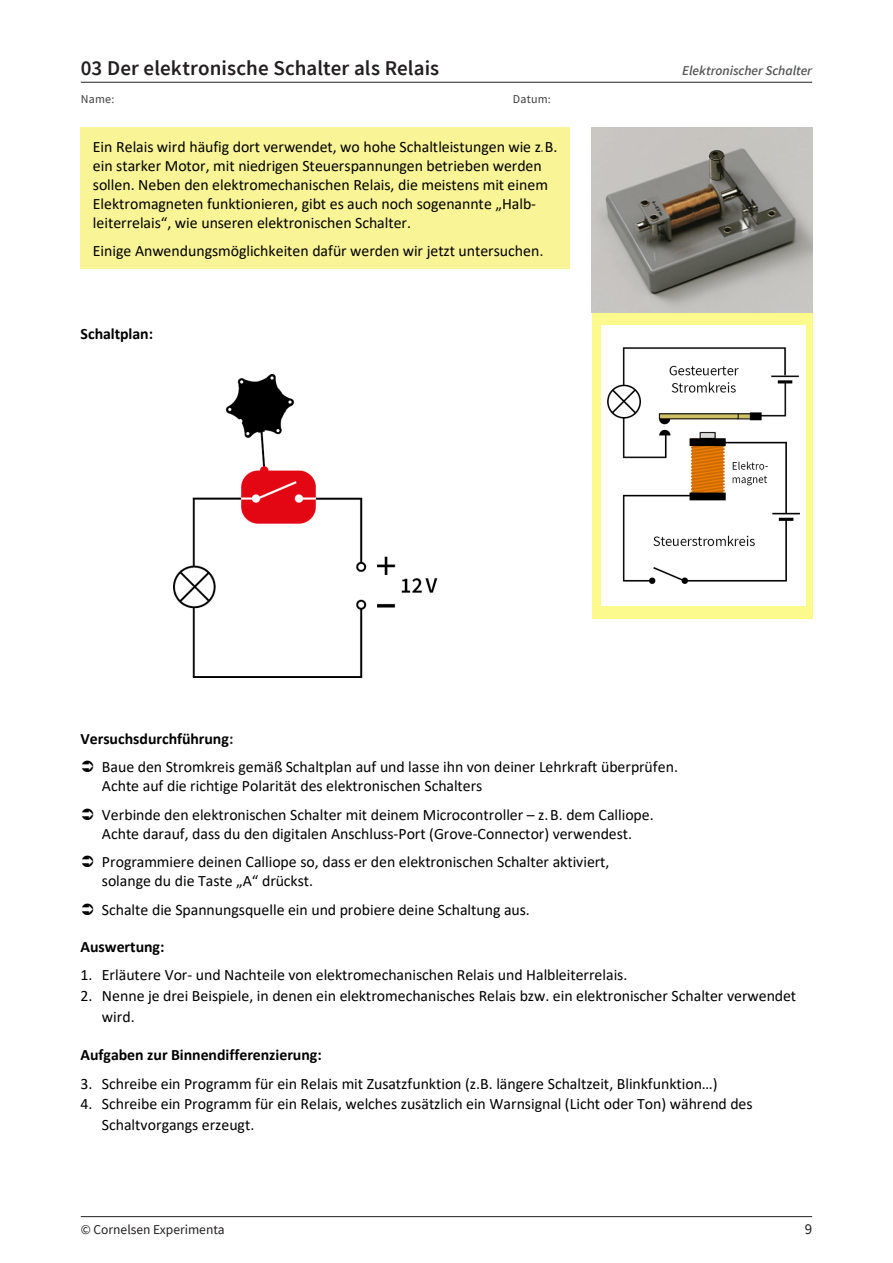
<style>
.page{position:relative;width:893px;height:1263px;background:#fff}
.page>*{position:absolute;margin:0;border:0;box-sizing:border-box;transform-origin:0 0}
.Kapitel{font:600 21px "CV Source Sans";letter-spacing:.005em;color:#231f20}
.t1{font:16.5px "Calibri";color:#000}
.t2{font:15.9px/19px "Calibri";color:#000}
.t3{font:700 15.9px "Calibri";letter-spacing:-.005em;color:#000}
.t4{font:15px "CV Source Sans";color:#231f20}
.t5{font:italic 600 13.5px "CV Source Sans";letter-spacing:-.005em;color:#57585a}
.t6{font:13.5px "CV Source Sans";color:#231f20}
.t7{font:12px "CV Source Sans";letter-spacing:.02em;color:#3e3e3f}
.s1{font-size:16.5px;color:#231f20}
.s2{font-weight:700}
.s3{font-weight:700;color:#231f20}
</style>
<div class="page">
<hr style="left:81px;top:82px;width:731px;height:1px;background:#231f20">
<hr style="left:81px;top:1216px;width:731px;height:1px;background:#231f20">
<div style="left:81px;top:127px;width:489px;height:141px;background:#f9f495"></div>
<div style="left:592px;top:312px;width:220px;height:306px;background:#fdfa8d"></div>
<img style="left:601px;top:325px;width:205px;height:280px">
<img style="left:173px;top:374px;width:265px;height:303px">
<img style="left:591px;top:128px;width:221px;height:184px">
<p class="Kapitel" style="left:81px;top:55px;width:360px">03 Der elektronische Schalter als Relais</p>
<p class="t5" style="left:682px;top:62px;width:131px">Elektronischer Schalter</p>
<p class="t1" style="left:80px;top:87px;width:46px">Name:</p>
<p class="t2" style="left:93px;top:136px;width:466px">Ein Relais wird häufig dort verwendet, wo hohe Schaltleistungen wie z. B. ein starker Motor, mit niedrigen Steuerspannungen betrieben werden sollen. Neben den elektromechanischen Relais, die meistens mit einem Elektromagneten funktionieren, gibt es auch noch sogenannte „Halb&shy;leiterrelais“, wie unseren elektronischen Schalter.</p>
<p class="t2" style="left:93px;top:241px;width:452px">Einige Anwendungsmöglichkeiten dafür werden wir jetzt untersuchen<span class="s1">.</span></p>
<p class="t7" style="left:81px;top:92px;width:35px">Name:</p>
<p class="t7" style="left:513px;top:92px;width:39px">Datum:</p>
<p class="t3" style="left:80px;top:322px;width:74px">Schaltplan:</p>
<p class="t2" style="left:102px;top:724px;width:578px;line-height:28.2px;text-indent:-21px"><span class="s2">Versuchsdurchführung</span><span class="s3">:<br></span>Baue den Stromkreis gemäß Schaltplan auf und lasse ihn von deiner Lehrkraft überprüfen.</p>
<p class="t2" style="left:102px;top:772px;width:553px;line-height:28px">Achte auf die richtige Polarität des elektronischen Schalters<br>Verbinde den elektronischen Schalter mit deinem Microcontroller – z.B. dem Calliope.</p>
<p class="t2" style="left:102px;top:819px;width:532px;line-height:28.2px">Achte darauf, dass du den digitalen Anschluss-Port (Grove-Connector) verwendest.<br>Programmiere deinen Calliope so, dass er den elektronischen Schalter aktiviert,</p>
<p class="t2" style="left:102px;top:866px;width:430px;line-height:28.2px">solange du die Taste „A“ drückst.<br>Schalte die Spannungsquelle ein und probiere deine Schaltung aus.</p>
<p class="t3" style="left:80px;top:935px;width:85px">Auswertung:</p>
<p class="t2" style="left:80px;top:965px;width:548px">1. Erläutere Vor- und Nachteile von elektromechanischen Relais und Halbleiterrelais.</p>
<p class="t2" style="left:102px;top:985px;width:696px;line-height:20.7px;text-indent:-21px">2. Nenne je drei Beispiele, in denen ein elektromechanisches Relais bzw. ein elektronischer Schalter verwendet wird.</p>
<p class="t3" style="left:80px;top:1044px;width:243px">Aufgaben zur Binnendifferenzierung:</p>
<p class="t2" style="left:80px;top:1073px;width:639px">3. Schreibe ein Programm für ein Relais mit Zusatzfunktion (z.B. längere Schaltzeit, Blinkfunktion…)</p>
<p class="t2" style="left:102px;top:1093px;width:652px;line-height:20.7px;text-indent:-21px">4. Schreibe ein Programm für ein Relais, welches zusätzlich ein Warnsignal (Licht oder Ton) während des<br>Schaltvorgangs erzeugt.</p>
<p class="t6" style="left:81px;top:1221px;width:145px">© Cornelsen Experimenta</p>
<p class="t4" style="left:805px;top:1220px;width:9px">9</p>
</div>
